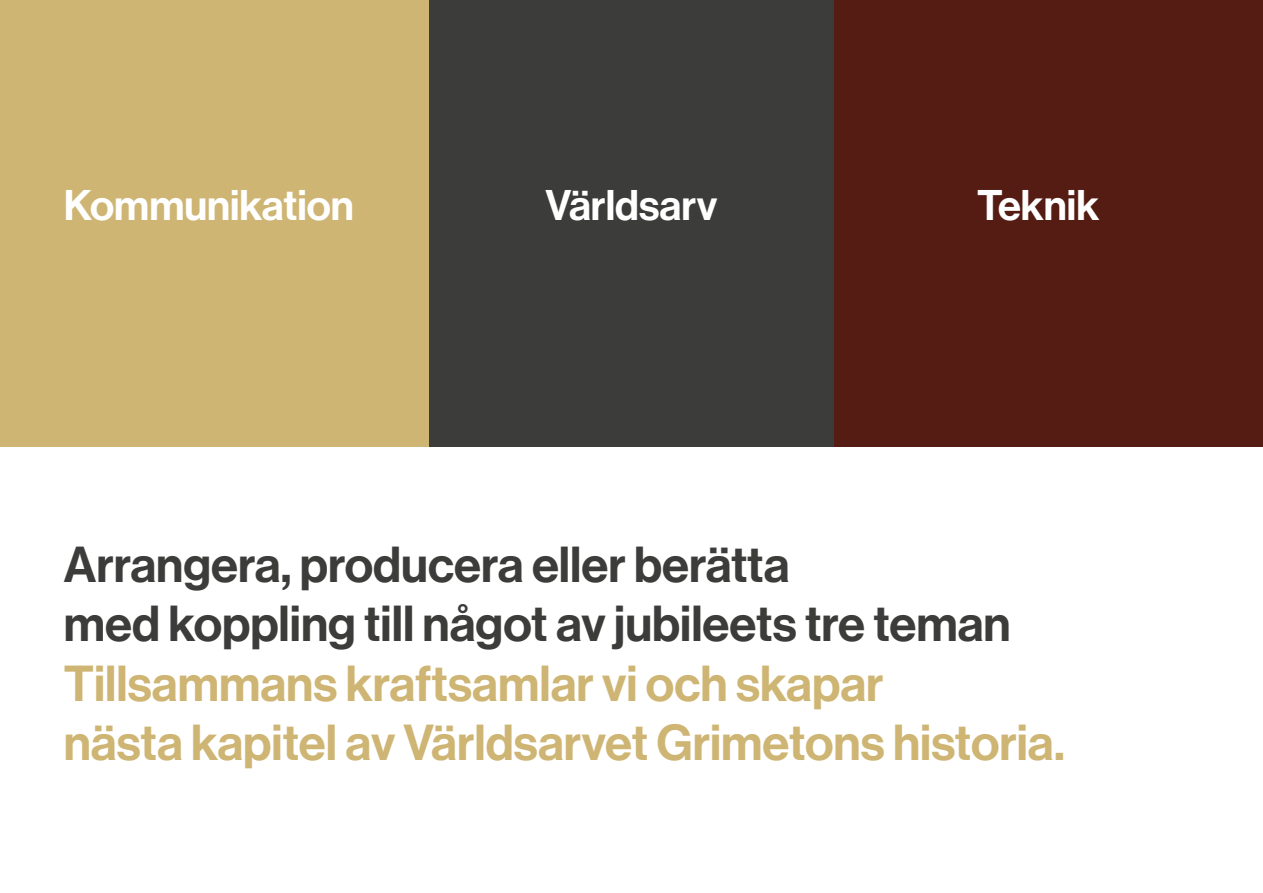
<style>
.page{position:relative;width:1263px;height:893px;background:#fff}
.page>*{position:absolute;margin:0;border:0;box-sizing:border-box;transform-origin:0 0}
.Rubrik_vit{font:49.5px/59.4px "N Haas Grotesk DS Pro 65 Md";color:#ceb574}
.Rubrik_vit-2{font:49.5px/59.4px "N Haas Grotesk DS Pro 65 Md";color:#3c3c3b}
.Rubrik_vit-3{font:42px "N Haas Grotesk DS Pro 65 Md";color:#fff}
</style>
<div class="page">
<div style="left:428px;top:0;width:407px;height:446px;background:#3c3c3b"></div>
<div style="left:0;top:0;width:428px;height:446px;background:#ceb574"></div>
<div style="left:835px;top:0;width:428px;height:446px;background:#551c13"></div>
<p class="Rubrik_vit-3" style="left:64px;top:181px;width:292px">Kommunikation</p>
<p class="Rubrik_vit-3" style="left:546px;top:181px;width:173px">Världsarv</p>
<p class="Rubrik_vit-3" style="left:977px;top:181px;width:124px">Teknik</p>
<p class="Rubrik_vit-2" style="left:64px;top:535px;width:948px">Arrangera, producera eller berätta<br>med koppling till något av jubileets tre teman</p>
<p class="Rubrik_vit" style="left:64px;top:654px;width:1002px">Tillsammans kraftsamlar vi och skapar<br>nästa kapitel av Världsarvet Grimetons historia.</p>
</div>
